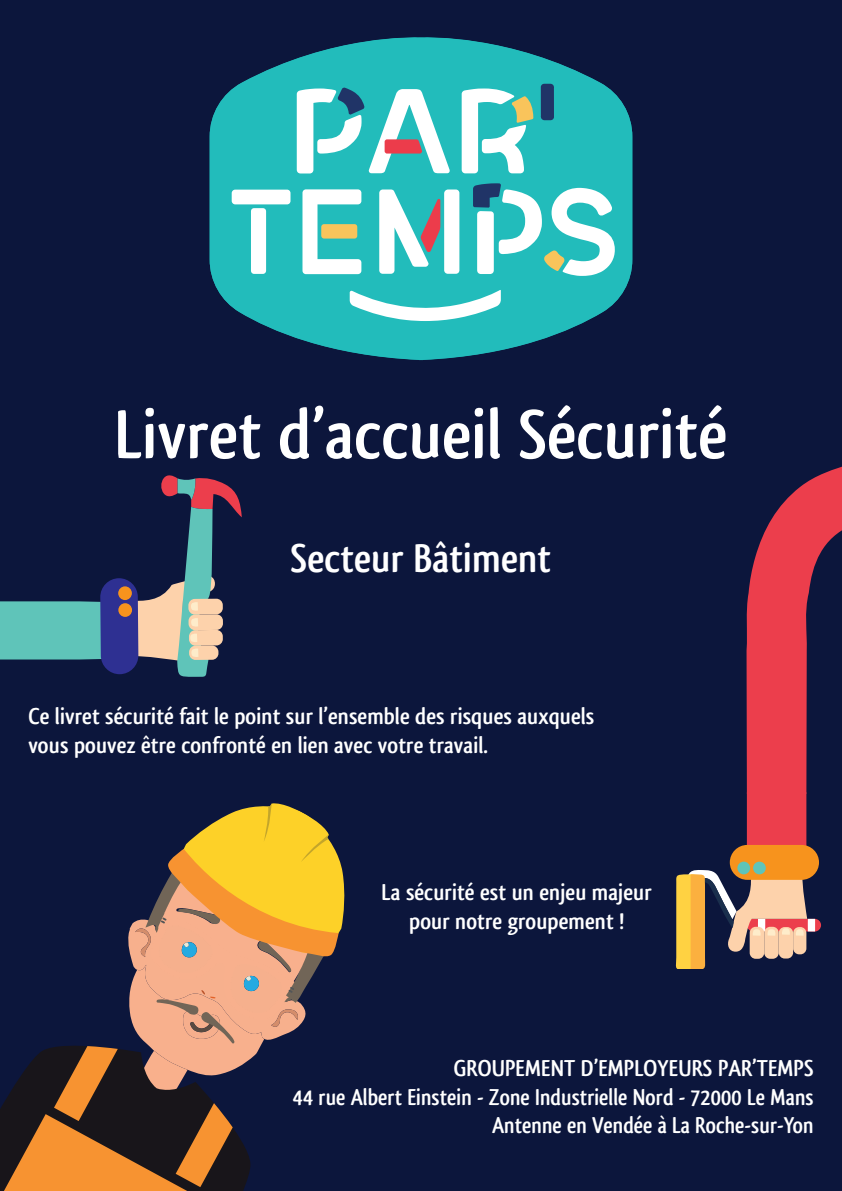
<style>
.page{position:relative;width:842px;height:1191px;background:#0c163c}
.page>*{position:absolute;margin:0;border:0;box-sizing:border-box;transform-origin:0 0}
.t1{font:700 72px "Qlassik";color:#fff}
.t2{font:700 42px "Qlassik";color:#fff}
.t3{font:700 24px/28.8px "Qlassik";color:#fff;text-align:center}
.t4{font:700 24px "Qlassik";color:#fff;scale:.95 1}
</style>
<div class="page">
<svg style="left:0;top:475px;width:242px;height:202px"></svg>
<svg style="left:746px;top:466px;width:96px;height:386px"></svg>
<div style="left:730px;top:845px;width:89px;height:35px;background:#f7931d;border-radius:17px"></div>
<div style="left:753px;top:861px;width:13px;height:13px;background:#5fc4b9;border-radius:50%"></div>
<div style="left:737px;top:861px;width:13px;height:13px;background:#5fc4b9;border-radius:50%"></div>
<svg style="left:675px;top:869px;width:146px;height:99px"></svg>
<svg style="left:210px;top:37px;width:422px;height:323px;fill:#22bcbb"></svg>
<svg style="left:541px;top:84px;width:13px;height:36px"></svg>
<svg style="left:302px;top:189px;width:59px;height:85px;background:#a8ded3"></svg>
<svg style="left:232px;top:190px;width:58px;height:84px;background:#74d4d4"></svg>
<svg style="left:379px;top:189px;width:80px;height:85px;background:#a3d3d4"></svg>
<svg style="left:473px;top:183px;width:142px;height:93px;background:#7cd1d0"></svg>
<svg style="left:350px;top:290px;width:151px;height:31px;background:#82d9d8"></svg>
<svg style="left:297px;top:87px;width:153px;height:86px;background:#80cdce"></svg>
<svg style="left:462px;top:88px;width:71px;height:85px;background:#96dbd4"></svg>
<svg style="left:0;top:803px;width:345px;height:388px"></svg>
<p class="t1" style="left:114px;top:392px;width:614px">Livret d’accueil Sécurité</p>
<p class="t2" style="left:291px;top:533px;width:262px">Secteur Bâtiment</p>
<p class="t3" style="left:28px;top:702px;width:568px">Ce livret sécurité fait le point sur l’ensemble des risques auxquels</p>
<p class="t3" style="left:28px;top:730px;width:461px">vous pouvez être confronté en lien avec votre travail.</p>
<p class="t3" style="left:382px;top:877px;width:272px">La sécurité est un enjeu majeur pour notre groupement !</p>
<p class="t3" style="left:454px;top:1053px;width:361px">GROUPEMENT D’EMPLOYEURS PAR’TEMPS</p>
<p class="t4" style="left:293px;top:1082px;width:550px">44 rue Albert Einstein - Zone Industrielle Nord - 72000 Le Mans</p>
<p class="t4" style="left:492px;top:1111px;width:340px">Antenne en Vendée à La Roche-sur-Yon</p>
</div>
